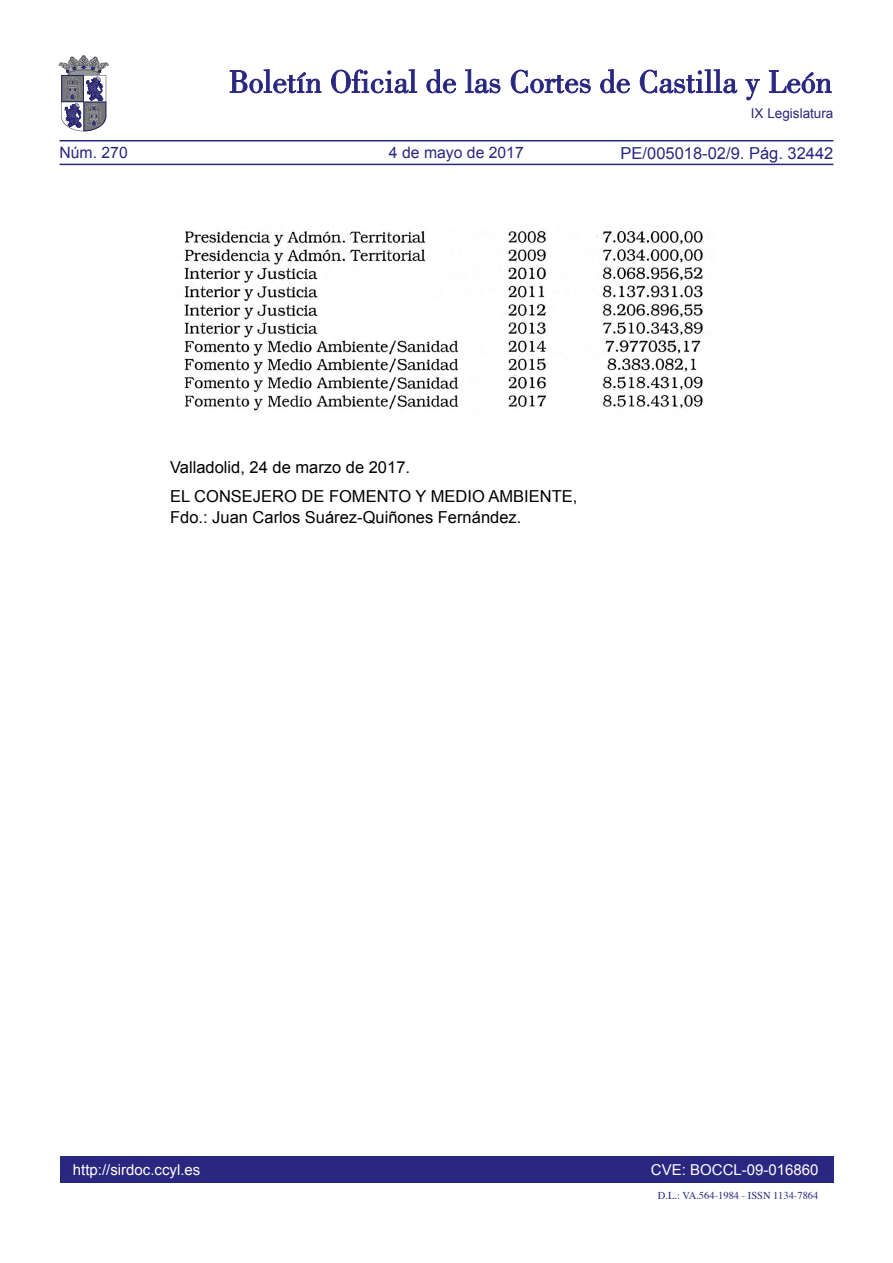
<style>
.page{position:relative;width:893px;height:1263px;background:#fff}
.page>*{position:absolute;margin:0;border:0;box-sizing:border-box;transform-origin:0 0}
.firma{font:16.5px/21px "Arial";color:#000}
.valladolid{font:16.5px "Arial";color:#000}
.t1{font:16.5px "Arial";color:#292780}
.t2{font:15.75px "Arial";color:#292780}
.t3{font:15px "Arial";color:#fff}
.t4{font:13.5px "Arial";color:#292780}
.t5{font:10.5px "Times";color:#292780}
</style>
<div class="page">
<div style="left:60px;top:1157px;width:773px;height:26px;background:#292780"></div>
<hr style="left:60px;top:164px;width:773px;height:1px;background:#292780">
<hr style="left:60px;top:140px;width:773px;height:1px;background:#292780">
<svg style="left:230px;top:69px;width:91px;height:24px"></svg>
<svg style="left:331px;top:69px;width:86px;height:24px"></svg>
<svg style="left:426px;top:69px;width:30px;height:24px"></svg>
<svg style="left:465px;top:69px;width:35px;height:24px"></svg>
<svg style="left:511px;top:70px;width:80px;height:23px"></svg>
<svg style="left:600px;top:69px;width:30px;height:24px"></svg>
<svg style="left:640px;top:69px;width:97px;height:24px"></svg>
<svg style="left:745px;top:79px;width:15px;height:21px"></svg>
<svg style="left:769px;top:70px;width:62px;height:23px"></svg>
<svg style="left:59px;top:55px;width:49px;height:76px"></svg>
<img style="left:184px;top:230px;width:519px;height:181px">
<p class="t2" style="left:60px;top:142px;width:70px">Núm. 270</p>
<p class="t2" style="left:389px;top:142px;width:136px">4 de mayo de 2017</p>
<p class="t4" style="left:751px;top:105px;width:84px">IX Legislatura</p>
<p class="t1" style="left:621px;top:142px;width:214px">PE/005018-02/9. Pág. 32442</p>
<p class="valladolid" style="left:170px;top:456px;width:241px">Valladolid, 24 de marzo de 2017.</p>
<p class="firma" style="left:170px;top:486px;width:409px">EL CONSEJERO DE FOMENTO Y MEDIO AMBIENTE,<br>Fdo.: Juan Carlos Suárez-Quiñones Fernández.</p>
<p class="t3" style="left:73px;top:1159px;width:129px">http://sirdoc.ccyl.es</p>
<p class="t3" style="left:651px;top:1159px;width:169px">CVE: BOCCL-09-016860</p>
<p class="t5" style="left:658px;top:1185px;width:162px">D.L.: VA.564-1984 - ISSN 1134-7864</p>
</div>
